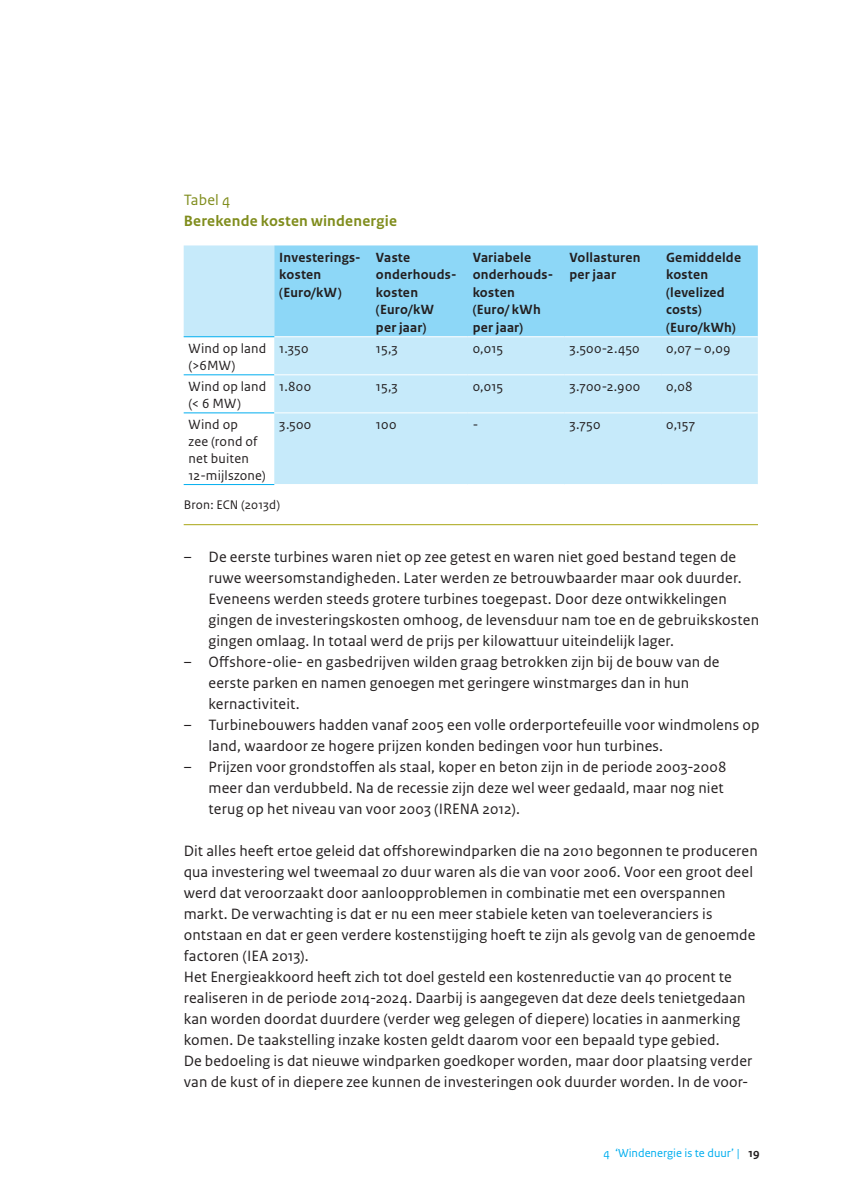
<style>
.page{position:relative;width:844px;height:1191px;background:#fff}
.page>*{position:absolute;margin:0;border:0;box-sizing:border-box;transform-origin:0 0}
.t1{font:15.75px/21px "Rijksoverheid Sans Text";letter-spacing:.01em;color:#231f20}
.t2{font:700 15.75px "Rijksoverheid Sans Text";letter-spacing:.015em;color:#808d1d}
.t3{font:15.75px "Rijksoverheid Sans Text";letter-spacing:.01em;color:#808d1d}
.t4{font:700 14px/17.5px "Rijksoverheid Sans Text";letter-spacing:.02em;color:#231f20}
.t5{font:14px/16.8px "Rijksoverheid Sans Text";letter-spacing:.015em;color:#231f20}
.t6{font:13.12px "Rijksoverheid Sans Text";letter-spacing:.01em;color:#231f20}
.t7{font:12.25px "Rijksoverheid Sans Text";color:#00aeef}
.s1{font-weight:700;color:#231f20}
</style>
<div class="page">
<svg style="left:184px;top:245px;width:573px;height:239px;background:#ceedfa"></svg>
<div style="left:274px;top:245px;width:483px;height:91px;background:#8dd7f7"></div>
<hr style="left:184px;top:374px;width:90px;height:1px;background:#00aeef">
<hr style="left:184px;top:412px;width:90px;height:1px;background:#00aeef">
<hr style="left:274px;top:374px;width:97px;height:1px;background:#fff">
<hr style="left:371px;top:374px;width:96px;height:1px;background:#fff">
<hr style="left:467px;top:374px;width:97px;height:1px;background:#fff">
<hr style="left:564px;top:374px;width:97px;height:1px;background:#fff">
<hr style="left:661px;top:374px;width:96px;height:1px;background:#fff">
<hr style="left:274px;top:412px;width:97px;height:1px;background:#fff">
<hr style="left:371px;top:412px;width:96px;height:1px;background:#fff">
<hr style="left:467px;top:412px;width:97px;height:1px;background:#fff">
<hr style="left:564px;top:412px;width:97px;height:1px;background:#fff">
<hr style="left:661px;top:412px;width:96px;height:1px;background:#fff">
<hr style="left:274px;top:336px;width:97px;height:1px;background:#fff">
<hr style="left:371px;top:336px;width:96px;height:1px;background:#fff">
<hr style="left:467px;top:336px;width:97px;height:1px;background:#fff">
<hr style="left:564px;top:336px;width:97px;height:1px;background:#fff">
<hr style="left:661px;top:336px;width:96px;height:1px;background:#fff">
<hr style="left:184px;top:336px;width:90px;height:1px;background:#00aeef">
<hr style="left:184px;top:484px;width:90px;height:1px;background:#00aeef">
<hr style="left:184px;top:524px;width:573px;height:1px;background:#a8a513">
<p class="t3" style="left:184px;top:190px;width:48px">Tabel 4</p>
<p class="t2" style="left:184px;top:211px;width:215px">Berekende kosten windenergie</p>
<p class="t4" style="left:279px;top:249px;width:83px">Investerings&shy;kosten (Euro/kW)</p>
<p class="t4" style="left:376px;top:249px;width:82px">Vaste onderhouds&shy;kosten (Euro/kW per jaar)</p>
<p class="t4" style="left:472px;top:249px;width:82px">Variabele onderhouds&shy;kosten (Euro/ kWh per jaar)</p>
<p class="t4" style="left:569px;top:249px;width:73px">Vollasturen per jaar</p>
<p class="t4" style="left:666px;top:249px;width:76px">Gemiddelde kosten (levelized costs) (Euro/kWh)</p>
<p class="t5" style="left:188px;top:340px;width:79px">Wind op land (&gt;6MW)</p>
<p class="t5" style="left:279px;top:340px;width:31px">1.350</p>
<p class="t5" style="left:376px;top:340px;width:23px">15,3</p>
<p class="t5" style="left:472px;top:340px;width:32px">0,015</p>
<p class="t5" style="left:569px;top:340px;width:72px">3.500-2.450</p>
<p class="t5" style="left:666px;top:340px;width:66px">0,07 – 0,09</p>
<p class="t5" style="left:188px;top:378px;width:79px">Wind op land (&lt; 6 MW)</p>
<p class="t5" style="left:279px;top:378px;width:33px">1.800</p>
<p class="t5" style="left:376px;top:378px;width:23px">15,3</p>
<p class="t5" style="left:472px;top:378px;width:32px">0,015</p>
<p class="t5" style="left:569px;top:378px;width:72px">3.700-2.900</p>
<p class="t5" style="left:666px;top:378px;width:28px">0,08</p>
<p class="t5" style="left:188px;top:416px;width:79px">Wind op<br>zee (rond of net buiten<br>12-mijlszone)</p>
<p class="t5" style="left:279px;top:416px;width:34px">3.500</p>
<p class="t5" style="left:376px;top:416px;width:22px">100</p>
<p class="t5" style="left:472px;top:416px;width:7px">-</p>
<p class="t5" style="left:569px;top:416px;width:33px">3.750</p>
<p class="t5" style="left:666px;top:416px;width:31px">0,157</p>
<p class="t6" style="left:184px;top:497px;width:98px">Bron: ECN (2013d)</p>
<p class="t1" style="left:208px;top:546px;width:552px;text-indent:-25px">– De eerste turbines waren niet op zee getest en waren niet goed bestand tegen de ruwe weersomstandigheden. Later werden ze betrouwbaarder maar ook duurder.<br>Eveneens werden steeds grotere turbines toegepast. Door deze ontwikkelingen gingen de investeringskosten omhoog, de levensduur nam toe en de gebruikskosten gingen omlaag. In totaal werd de prijs per kilowattuur uiteindelijk lager.</p>
<p class="t1" style="left:208px;top:651px;width:512px;text-indent:-25px">– Offshore-olie- en gasbedrijven wilden graag betrokken zijn bij de bouw van de eerste parken en namen genoegen met geringere winstmarges dan in hun kernactiviteit.</p>
<p class="t1" style="left:208px;top:714px;width:552px;text-indent:-25px">– Turbinebouwers hadden vanaf 2005 een volle orderportefeuille voor windmolens op land, waardoor ze hogere prijzen konden bedingen voor hun turbines.</p>
<p class="t1" style="left:208px;top:756px;width:519px;text-indent:-25px">– Prijzen voor grondstoffen als staal, koper en beton zijn in de periode 2003-2008 meer dan verdubbeld. Na de recessie zijn deze wel weer gedaald, maar nog niet terug op het niveau van voor 2003 (IRENA 2012).</p>
<p class="t1" style="left:184px;top:840px;width:575px">Dit alles heeft ertoe geleid dat offshorewindparken die na 2010 begonnen te produceren qua investering wel tweemaal zo duur waren als die van voor 2006. Voor een groot deel werd dat veroorzaakt door aanloopproblemen in combinatie met een overspannen markt. De verwachting is dat er nu een meer stabiele keten van toeleveranciers is ontstaan en dat er geen verdere kostenstijging hoeft te zijn als gevolg van de genoemde factoren (IEA 2013).<br>Het Energieakkoord heeft zich tot doel gesteld een kostenreductie van 40 procent te realiseren in de periode 2014-2024. Daarbij is aangegeven dat deze deels tenietgedaan kan worden doordat duurdere (verder weg gelegen of diepere) locaties in aanmerking komen. De taakstelling inzake kosten geldt daarom voor een bepaald type gebied.<br>De bedoeling is dat nieuwe windparken goedkoper worden, maar door plaatsing verder van de kust of in diepere zee kunnen de investeringen ook duurder worden. In de voor-</p>
<p class="t7" style="left:603px;top:1146px;width:157px">4 ‘Windenergie is te duur’ | <span class="s1">19</span></p>
</div>
